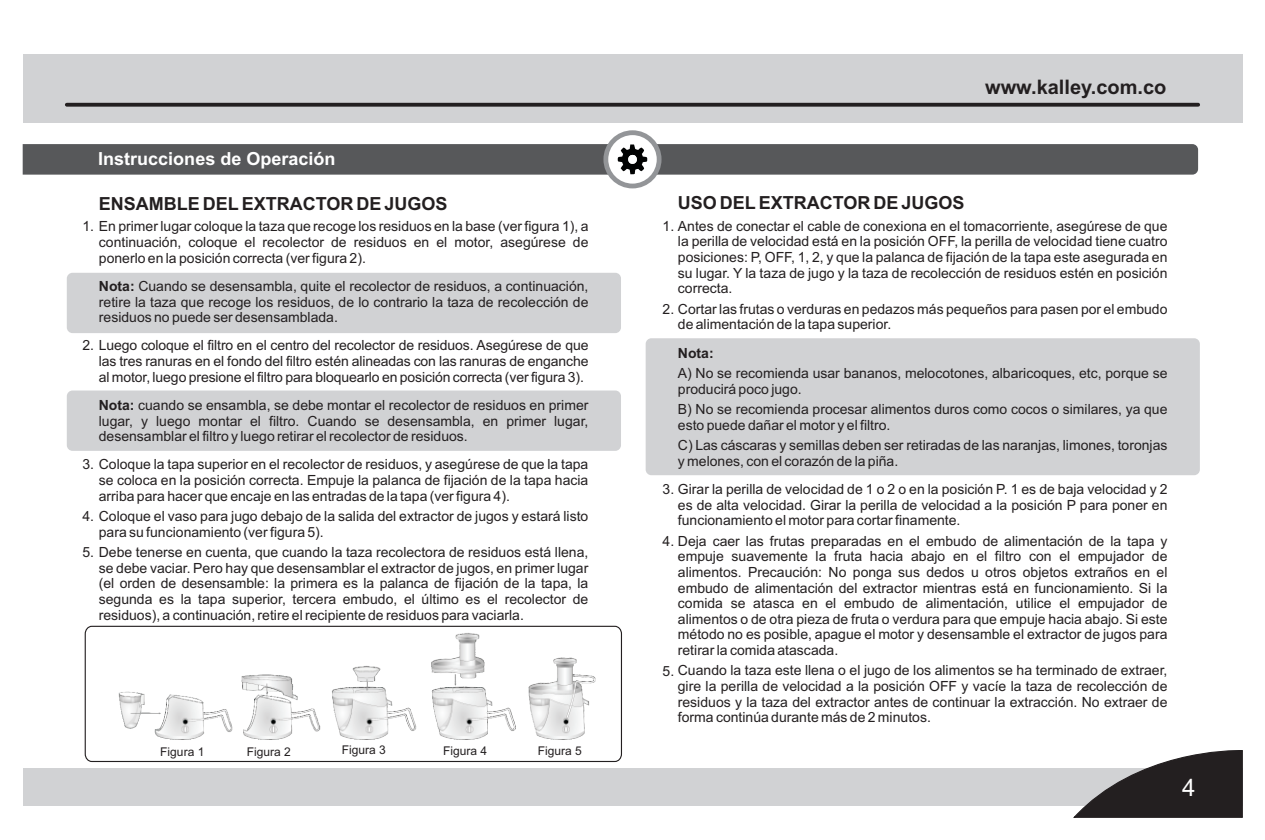
<style>
.page{position:relative;width:1265px;height:840px;background:#fff}
.page>*{position:absolute;margin:0;border:0;box-sizing:border-box;transform-origin:0 0}
.t1{font:24px "Arial";color:#fff}
.t2{font:700 20px "Arial";color:#231f20}
.t3{font:700 18px "Arial";color:#231f20}
.t4{font:700 18px "Arial";color:#fff}
.t5{font:14px/15.6px "Arial";color:#231f20;text-align:justify}
.t6{font:700 14px "Arial";color:#231f20}
.t7{font:12px "Arial";color:#231f20}
.s1{font-weight:700}
</style>
<div class="page">
<img style="left:84px;top:629px;width:538px;height:134px">
<div style="left:85px;top:625px;width:537px;height:136px;border:1px solid #231f20;border-radius:7px"></div>
<div style="left:645px;top:338px;width:554px;height:137px;background:#d1d2d4;border-radius:6px"></div>
<div style="left:67px;top:390px;width:554px;height:60px;background:#d1d2d4;border-radius:6px"></div>
<div style="left:67px;top:272px;width:554px;height:61px;background:#d1d2d4;border-radius:6px"></div>
<div style="left:23px;top:767px;width:1219px;height:38px;background:#d1d2d4"></div>
<div style="left:23px;top:54px;width:1219px;height:69px;background:#d1d2d4"></div>
<svg style="left:67px;top:103px;width:1130px;height:4px;background:#322e2f"></svg>
<svg style="left:1071px;top:750px;width:172px;height:68px"></svg>
<svg style="left:603px;top:130px;width:58px;height:58px"></svg>
<svg style="left:23px;top:144px;width:1174px;height:30px;background:#5b5c5d"></svg>
<p class="t4" style="left:98px;top:152px;width:239px">Instrucciones de Operación</p>
<p class="t3" style="left:99px;top:197px;width:350px">ENSAMBLE DELEXTRACTOR DE JUGOS</p>
<p class="t5" style="left:99px;top:220px;width:491px;text-indent:-17px">1. En primer lugar coloque la taza que recoge los residuos en la base (ver figura 1), a continuación, coloque el recolector de residuos en el motor, asegúrese de ponerlo en la posición correcta (ver figura 2).</p>
<p class="t5" style="left:99px;top:279px;width:491px"><span class="s1">Nota:</span> Cuando se desensambla, quite el recolector de residuos, a continuación, retire la taza que recoge los residuos, de lo contrario la taza de recolección de residuos no puede ser desensamblada.</p>
<p class="t5" style="left:99px;top:339px;width:491px;text-indent:-16px">2. Luego coloque el filtro en el centro del recolector de residuos. Asegúrese de que las tres ranuras en el fondo del filtro estén alineadas con las ranuras de enganche al motor, luego presione el filtro para bloquearlo en posición correcta (ver figura 3).</p>
<p class="t5" style="left:99px;top:398px;width:491px"><span class="s1">Nota:</span> cuando se ensambla, se debe montar el recolector de residuos en primer lugar, y luego montar el filtro. Cuando se desensambla, en primer lugar, desensamblar el filtro y luego retirar el recolector de residuos.</p>
<p class="t5" style="left:99px;top:457px;width:491px;text-indent:-16px">3. Coloque la tapa superior en el recolector de residuos, y asegúrese de que la tapa se coloca en la posición correcta. Empuje la palanca de fijación de la tapa hacia arriba para hacer que encaje en las entradas de la tapa (ver figura 4).</p>
<p class="t5" style="left:99px;top:509px;width:491px;text-indent:-16px">4. Coloque el vaso para jugo debajo de la salida del extractor de jugos y estará listo para su funcionamiento (ver figura 5).</p>
<p class="t5" style="left:99px;top:545px;width:491px;text-indent:-16px">5. Debe tenerse en cuenta, que cuando la taza recolectora de residuos está llena, se debe vaciar. Pero hay que desensamblar el extractor de jugos, en primer lugar (el orden de desensamble: la primera es la palanca de fijación de la tapa, la segunda es la tapa superior, tercera embudo, el último es el recolector de residuos), a continuación, retire el recipiente de residuos para vaciarla.</p>
<p class="t7" style="left:160px;top:747px;width:46px">Figura 1</p>
<p class="t7" style="left:247px;top:746px;width:46px">Figura 2</p>
<p class="t7" style="left:341px;top:744px;width:46px">Figura 3</p>
<p class="t7" style="left:443px;top:745px;width:46px">Figura 4</p>
<p class="t7" style="left:538px;top:746px;width:46px">Figura 5</p>
<h2 class="t2" style="left:985px;top:80px;width:183px">www.kalley.com.co</h2>
<p class="t3" style="left:678px;top:196px;width:288px">USO DELEXTRACTOR DE JUGOS</p>
<p class="t5" style="left:678px;top:219px;width:491px;text-indent:-15px">1. Antes de conectar el cable de conexiona en el tomacorriente, asegúrese de que la perilla de velocidad está en la posición OFF, la perilla de velocidad tiene cuatro posiciones: P, OFF, 1, 2, y que la palanca de fijación de la tapa este asegurada en su lugar. Y la taza de jugo y la taza de recolección de residuos estén en posición correcta.</p>
<p class="t5" style="left:678px;top:302px;width:491px;text-indent:-15px">2. Cortar las frutas o verduras en pedazos más pequeños para pasen por el embudo de alimentación de la tapa superior.</p>
<p class="t6" style="left:678px;top:347px;width:37px">Nota:</p>
<p class="t5" style="left:678px;top:366px;width:491px">A) No se recomienda usar bananos, melocotones, albaricoques, etc, porque se producirá poco jugo.</p>
<p class="t5" style="left:678px;top:402px;width:491px">B) No se recomienda procesar alimentos duros como cocos o similares, ya que esto puede dañar el motor y el filtro.</p>
<p class="t5" style="left:678px;top:438px;width:491px">C) Las cáscaras y semillas deben ser retiradas de las naranjas, limones, toronjas y melones, con el corazón de la piña.</p>
<p class="t5" style="left:678px;top:482px;width:491px;text-indent:-15px">3. Girar la perilla de velocidad de 1 o 2 o en la posición P. 1 es de baja velocidad y 2 es de alta velocidad. Girar la perilla de velocidad a la posición P para poner en funcionamiento el motor para cortar finamente.</p>
<p class="t5" style="left:677px;top:534px;width:491px;text-indent:-15px">4. Deja caer las frutas preparadas en el embudo de alimentación de la tapa y empuje suavemente la fruta hacia abajo en el filtro con el empujador de alimentos. Precaución: No ponga sus dedos u otros objetos extraños en el embudo de alimentación del extractor mientras está en funcionamiento. Si la comida se atasca en el embudo de alimentación, utilice el empujador de alimentos o de otra pieza de fruta o verdura para que empuje hacia abajo. Si este método no es posible, apague el motor y desensamble el extractor de jugos para retirar la comida atascada.</p>
<p class="t5" style="left:677px;top:663px;width:491px;text-indent:-15px">5. Cuando la taza este llena o el jugo de los alimentos se ha terminado de extraer, gire la perilla de velocidad a la posición OFF y vacíe la taza de recolección de residuos y la taza del extractor antes de continuar la extracción. No extraer de forma continúa durante más de 2 minutos.</p>
<h1 class="t1" style="left:1181px;top:778px;width:15px">4</h1>
</div>
